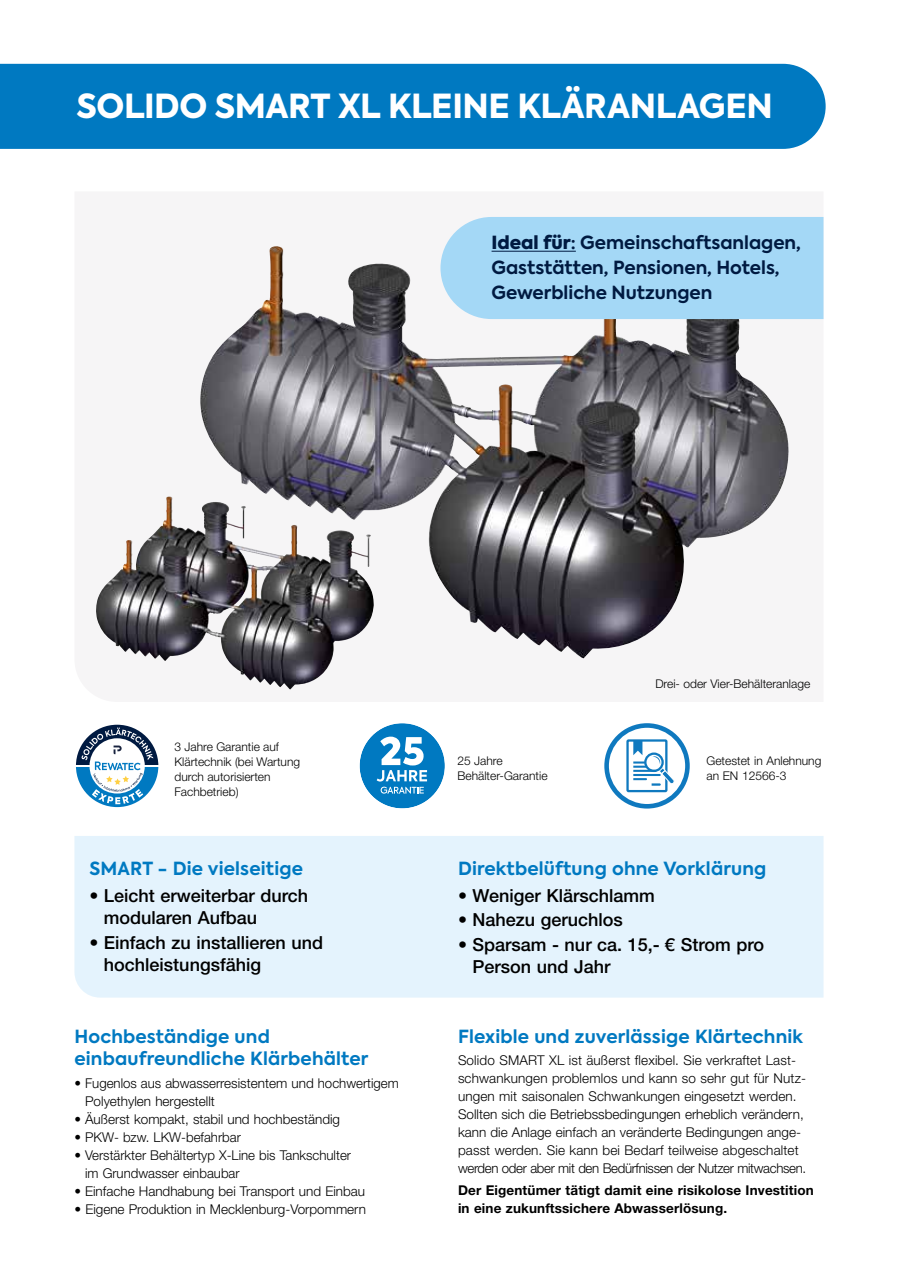
<style>
.page{position:relative;width:898px;height:1272px;background:#fff}
.page>*{position:absolute;margin:0;border:0;box-sizing:border-box;transform-origin:0 0}
.t1{font:800 33px "Axiforma";letter-spacing:-.01em;color:#fff}
.t2{font:500 18px/22.5px "Helvetica Neue LT Std";color:#000}
.t3{font:700 18px/22.5px "Axiforma";letter-spacing:.01em;color:#0079c1}
.t4{font:700 18px/24.6px "Axiforma";color:#001a41}
.t5{font:300 13.5px/18px "Helvetica Neue LT Std";color:#000}
.t6{font:700 13.5px/18px "Helvetica Neue LT Std";letter-spacing:.01em;color:#000}
.t7{font:300 12px/15px "Helvetica Neue LT Std";color:#000}
.s1{font-weight:900}
</style>
<div class="page">
<div style="left:167px;top:216px;width:656px;height:474px;background:#f6f5f6"></div>
<div style="left:74px;top:836px;width:749px;height:161px;background:#e4f3fd"></div>
<div style="left:359px;top:723px;width:85px;height:85px;background:#0079c1;border-radius:50%"></div>
<svg style="left:376px;top:736px;width:51px;height:57px"></svg>
<svg style="left:76px;top:724px;width:83px;height:83px"></svg>
<svg style="left:604px;top:723px;width:85px;height:85px"></svg>
<img style="left:96px;top:497px;width:172px;height:186px">
<img style="left:193px;top:249px;width:598px;height:409px">
<div style="left:440px;top:217px;width:383px;height:102px;background:#a4d8f6"></div>
<hr style="left:491px;top:251px;width:84px;height:1px;background:#001a41">
<div style="left:0;top:64px;width:825px;height:85px;background:#0079c1"></div>
<h1 class="t1" style="left:77px;top:83px;width:697px">SOLIDO SMART XL KLEINE KLÄRANLAGEN</h1>
<h2 class="t4" style="left:491px;top:231px;width:311px"><span class="s1">Ideal für</span>: Gemeinschaftsanlagen,<br>Gaststätten, Pensionen, Hotels,<br>Gewerbliche Nutzungen</h2>
<p class="t7" style="left:174px;top:739px;width:127px">3 Jahre Garantie auf<br>Klärtechnik (bei Wartung durch autorisierten<br>Fachbetrieb)</p>
<h2 class="t3" style="left:89px;top:857px;width:215px">SMART - Die vielseitige</h2>
<h2 class="t2" style="left:104px;top:883px;width:206px;text-indent:-15px">• Leicht erweiterbar durch modularen Aufbau</h2>
<h2 class="t2" style="left:104px;top:930px;width:220px;text-indent:-15px">• Einfach zu installieren und hochleistungsfähig</h2>
<h2 class="t3" style="left:74px;top:1025px;width:295px">Hochbeständige und einbaufreundliche Klärbehälter</h2>
<p class="t5" style="left:85px;top:1073px;width:315px;text-indent:-11px">• Fugenlos aus abwasserresistentem und hochwertigem<br>Polyethylen hergestellt</p>
<p class="t5" style="left:74px;top:1109px;width:267px">• Äußerst kompakt, stabil und hochbeständig</p>
<p class="t5" style="left:74px;top:1127px;width:168px">• PKW- bzw. LKW-befahrbar</p>
<p class="t5" style="left:85px;top:1145px;width:267px;text-indent:-11px">• Verstärkter Behältertyp X-Line bis Tankschulter im Grundwasser einbaubar</p>
<p class="t5" style="left:74px;top:1181px;width:292px">• Einfache Handhabung bei Transport und Einbau</p>
<p class="t5" style="left:74px;top:1199px;width:293px">• Eigene Produktion in Mecklenburg-Vorpommern</p>
<p class="t7" style="left:457px;top:752px;width:92px">25 Jahre<br>Behälter-Garantie</p>
<p class="t7" style="left:655px;top:676px;width:156px">Drei- oder Vier-Behälteranlage</p>
<p class="t7" style="left:706px;top:752px;width:116px">Getestet in Anlehnung an EN 12566-3</p>
<h2 class="t3" style="left:458px;top:857px;width:310px">Direktbelüftung ohne Vorklärung</h2>
<h2 class="t2" style="left:458px;top:883px;width:198px">• Weniger Klärschlamm</h2>
<h2 class="t2" style="left:458px;top:908px;width:166px">• Nahezu geruchlos</h2>
<h2 class="t2" style="left:472px;top:932px;width:293px;text-indent:-15px">• Sparsam - nur ca. 15,- € Strom pro<br>Person und Jahr</h2>
<h2 class="t3" style="left:458px;top:1025px;width:346px">Flexible und zuverlässige Klärtechnik</h2>
<p class="t5" style="left:458px;top:1050px;width:349px">Solido SMART XL ist äußerst flexibel. Sie verkraftet Last&shy;schwankungen problemlos und kann so sehr gut für Nutz&shy;ungen mit saisonalen Schwankungen eingesetzt werden.<br>Sollten sich die Betriebssbedingungen erheblich verändern, kann die Anlage einfach an veränderte Bedingungen ange&shy;passt werden. Sie kann bei Bedarf teilweise abgeschaltet werden oder aber mit den Bedürfnissen der Nutzer mitwachsen.</p>
<p class="t6" style="left:458px;top:1181px;width:357px">Der Eigentümer tätigt damit eine risikolose Investition in eine zukunftssichere Abwasserlösung.</p>
</div>
